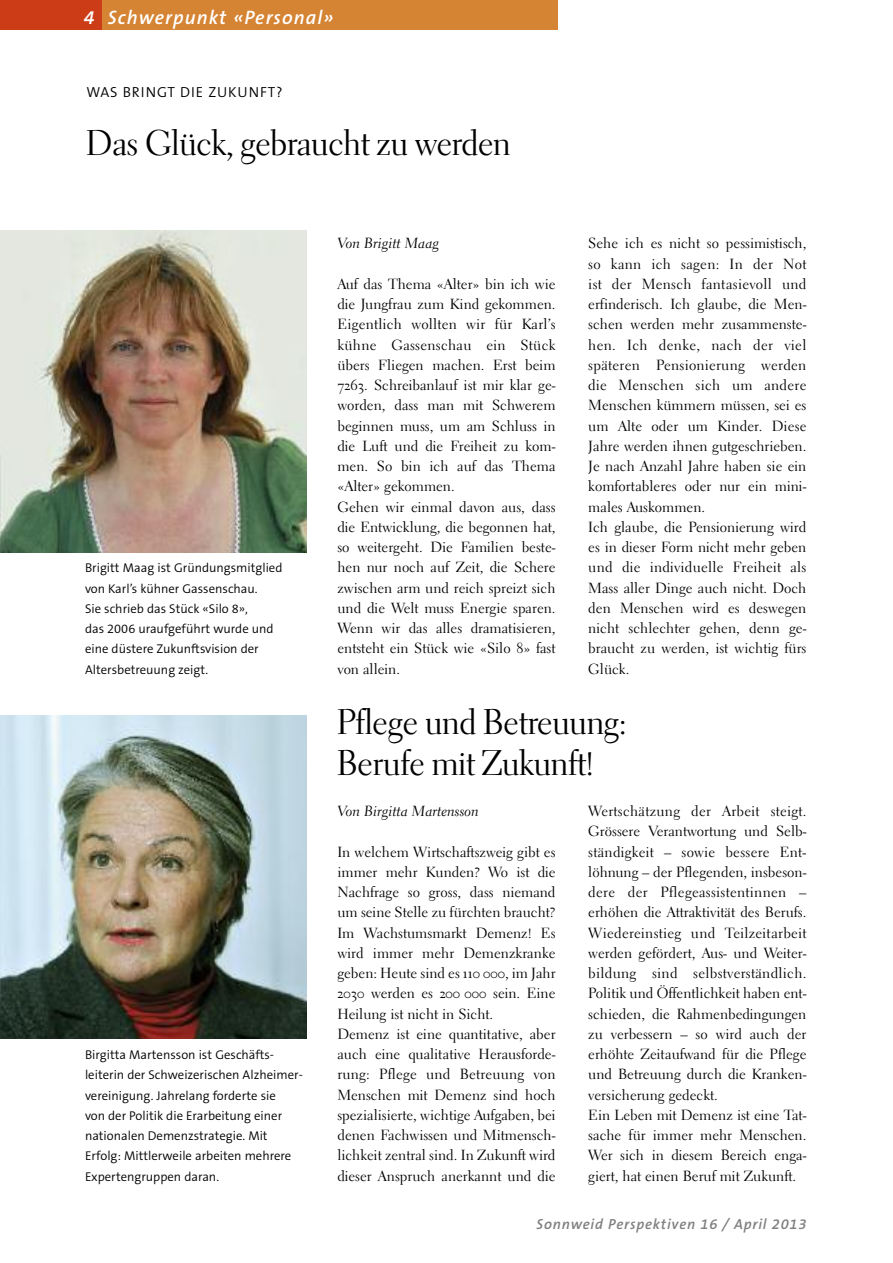
<style>
.page{position:relative;width:893px;height:1263px;background:#fff}
.page>*{position:absolute;margin:0;border:0;box-sizing:border-box;transform-origin:0 0}
.t1{font:36px/40.5px "Electra LT Display";letter-spacing:.015em;color:#000}
.t2{font:italic 600 19.5px "The Sans B6";letter-spacing:.055em;color:#fff}
.t3{font:14.7px/20.2px "Electra LH Regular Os F";color:#000}
.t4{font:14.7px "Electra LT Cursive";color:#000}
.t5{font:italic 600 14.7px "The Sans B6";letter-spacing:.055em;color:#808080}
.t6{font:300 14.7px "The Sans B4";letter-spacing:.055em;color:#000}
.t7{font:300 12.75px/20.2px "The Sans B4";color:#000}
</style>
<div class="page">
<div style="left:85px;top:0;width:472px;height:30px;background:#d58433"></div>
<div style="left:0;top:0;width:102px;height:30px;background:#cc3c16"></div>
<img style="left:0;top:230px;width:306px;height:323px">
<img style="left:0;top:715px;width:306px;height:324px">
<h2 class="t2" style="left:84px;top:8px;width:251px">4 Schwerpunkt «Personal»</h2>
<p class="t6" style="left:87px;top:85px;width:198px">WAS BRINGT DIE ZUKUNFT?</p>
<h1 class="t1" style="left:87px;top:126px;width:425px">Das Glück, gebraucht zu werden</h1>
<p class="t7" style="left:85px;top:558px;width:199px">Brigitt Maag ist Gründungsmitglied von Karl’s kühner Gassenschau.<br>Sie schrieb das Stück «Silo 8»,<br>das 2006 uraufgeführt wurde und eine düstere Zukunftsvision der<br>Altersbetreuung zeigt.</p>
<p class="t4" style="left:337px;top:237px;width:103px">Von Brigitt Maag</p>
<p class="t3" style="left:337px;top:275px;width:220px">Auf das Thema «Alter» bin ich wie die Jungfrau zum Kind gekommen.<br>Eigentlich wollten wir für Karl’s kühne Gassenschau ein Stück übers Fliegen machen. Erst beim<br>7263. Schreibanlauf ist mir klar ge&shy;worden, dass man mit Schwerem beginnen muss, um am Schluss in die Luft und die Freiheit zu kom&shy;men. So bin ich auf das Thema «Alter» gekommen.<br>Gehen wir einmal davon aus, dass die Entwicklung, die begonnen hat, so weitergeht. Die Familien beste&shy;hen nur noch auf Zeit, die Schere zwischen arm und reich spreizt sich und die Welt muss Energie sparen.<br>Wenn wir das alles dramatisieren, entsteht ein Stück wie «Silo 8» fast von allein.</p>
<p class="t3" style="left:588px;top:235px;width:220px">Sehe ich es nicht so pessimistisch, so kann ich sagen: In der Not ist der Mensch fantasievoll und erfinderisch. Ich glaube, die Men&shy;schen werden mehr zusammenste&shy;hen. Ich denke, nach der viel späteren Pensionierung werden die Menschen sich um andere<br>Menschen kümmern müssen, sei es um Alte oder um Kinder. Diese<br>Jahre werden ihnen gutgeschrieben.<br>Je nach Anzahl Jahre haben sie ein komfortableres oder nur ein mini&shy;males Auskommen.<br>Ich glaube, die Pensionierung wird es in dieser Form nicht mehr geben und die individuelle Freiheit als<br>Mass aller Dinge auch nicht. Doch den Menschen wird es deswegen nicht schlechter gehen, denn ge&shy;braucht zu werden, ist wichtig fürs<br>Glück.</p>
<p class="t7" style="left:85px;top:1045px;width:219px">Birgitta Martensson ist Geschäfts&shy;leiterin der Schweizerischen Alzheimer&shy;vereinigung. Jahrelang forderte sie<br>von der Politik die Erarbeitung einer nationalen Demenzstrategie. Mit Erfolg: Mittlerweile arbeiten mehrere Expertengruppen daran.</p>
<h1 class="t1" style="left:337px;top:705px;width:290px">Pflege und Betreuung:<br>Berufe mit Zukunft!</h1>
<p class="t4" style="left:337px;top:805px;width:143px">Von Birgitta Martensson</p>
<p class="t3" style="left:337px;top:843px;width:220px">In welchem Wirtschaftszweig gibt es immer mehr Kunden? Wo ist die Nachfrage so gross, dass niemand um seine Stelle zu fürchten braucht?<br>Im Wachstumsmarkt Demenz! Es wird immer mehr Demenzkranke geben: Heute sind es 110 000, im Jahr 2030 werden es 200 000 sein. Eine Heilung ist nicht in Sicht.<br>Demenz ist eine quantitative, aber auch eine qualitative Herausforde&shy;rung: Pflege und Betreuung von Menschen mit Demenz sind hoch spezialisierte, wichtige Aufgaben, bei denen Fachwissen und Mitmensch&shy;lichkeit zentral sind. In Zukunft wird dieser Anspruch anerkannt und die</p>
<p class="t3" style="left:588px;top:802px;width:220px">Wertschätzung der Arbeit steigt.<br>Grössere Verantwortung und Selb&shy;ständigkeit – sowie bessere Ent&shy;löhnung – der Pflegenden, insbeson&shy;dere der Pflegeassistentinnen – erhöhen die Attraktivität des Berufs.<br>Wiedereinstieg und Teilzeitarbeit werden gefördert, Aus- und Weiter&shy;bildung sind selbstverständlich.<br>Politik und Öffentlichkeit haben ent&shy;schieden, die Rahmenbedingungen zu verbessern – so wird auch der erhöhte Zeitaufwand für die Pflege und Betreuung durch die Kranken&shy;versicherung gedeckt.<br>Ein Leben mit Demenz ist eine Tat&shy;sache für immer mehr Menschen.<br>Wer sich in diesem Bereich enga&shy;giert, hat einen Beruf mit Zukunft.</p>
<p class="t5" style="left:537px;top:1217px;width:271px">Sonnweid Perspektiven 16 / April 2013</p>
</div>
